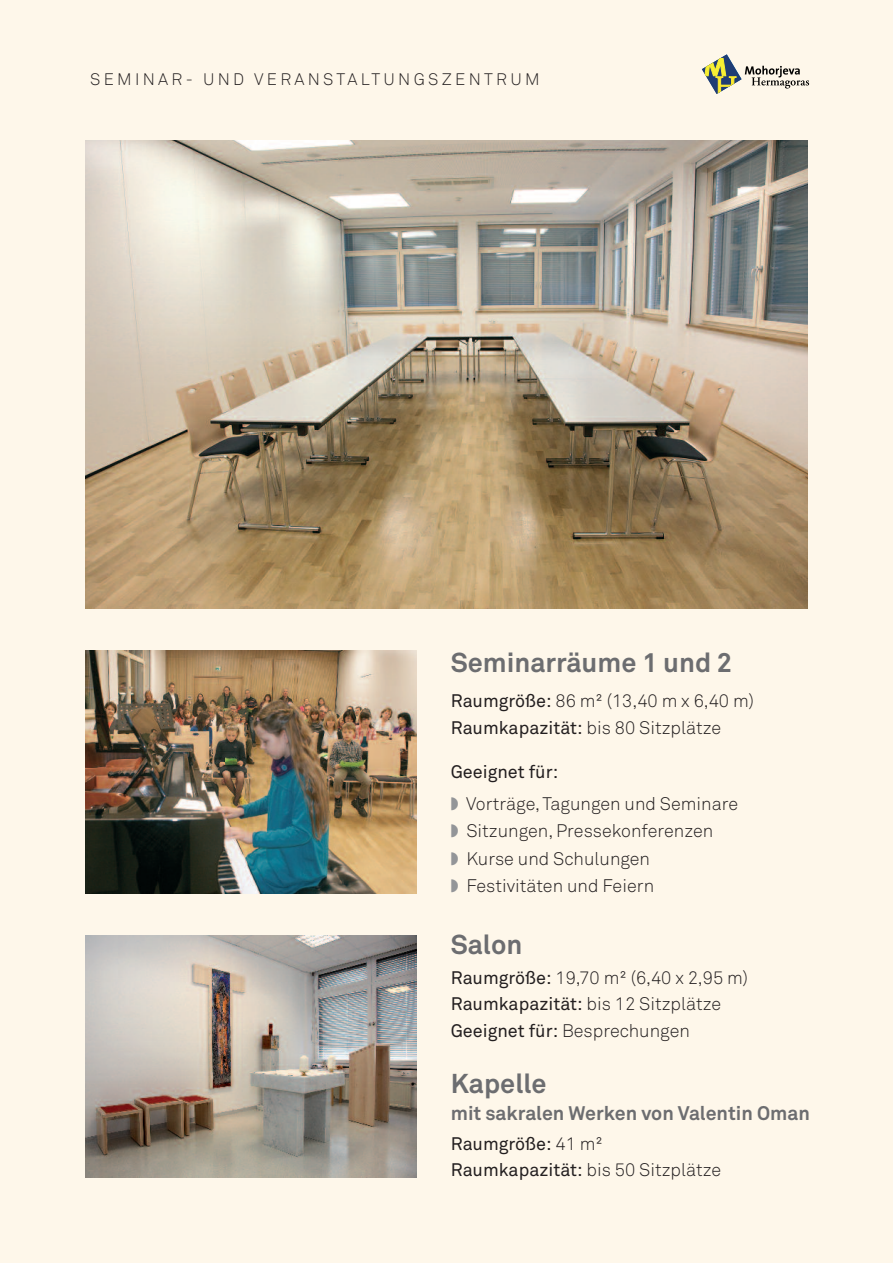
<style>
.page{position:relative;width:893px;height:1263px;background:#fef7ea}
.page>*{position:absolute;margin:0;border:0;box-sizing:border-box;transform-origin:0 0}
.t1{font:700 27px "Akkurat Pro";color:#6c6d70}
.t2{font:700 19.5px "Akkurat Pro";color:#6c6d70}
.t3{font:18px/27.5px "Akkurat Light Pro";color:#231f20}
.t4{font:18px "Akkurat Pro";color:#231f20}
.t5{font:16.5px "Akkurat Light Pro";letter-spacing:.2em;color:#231f20}
.s1{font-family:"Akkurat Pro"}
.s2{color:#939598}
.s3{font-family:"Akkurat Light Pro"}
</style>
<div class="page">
<img style="left:85px;top:140px;width:723px;height:468px">
<img style="left:85px;top:651px;width:332px;height:242px">
<img style="left:85px;top:935px;width:332px;height:243px">
<svg style="left:702px;top:54px;width:107px;height:40px"></svg>
<p class="t5" style="left:90px;top:74px;width:451px">SEMINAR- UND VERANSTALTUNGSZENTRUM</p>
<h1 class="t1" style="left:451px;top:653px;width:283px">Seminarräume 1 und 2</h1>
<p class="t3" style="left:451px;top:689px;width:305px;line-height:27px"><span class="s1">Raumgröße:</span> 86 m² (13,40 m x 6,40 m)<br><span class="s1">Raumkapazität:</span> bis 80 Sitzplätze</p>
<p class="t4" style="left:451px;top:765px;width:109px">Geeignet für:</p>
<p class="t3" style="left:451px;top:791px;width:289px"><span class="s2">◗</span> Vorträge, Tagungen und Seminare <span class="s2">◗</span> Sitzungen, Pressekonferenzen<br><span class="s2">◗</span> Kurse und Schulungen<br><span class="s2">◗</span> Festivitäten und Feiern</p>
<h1 class="t1" style="left:451px;top:934px;width:73px">Salon</h1>
<p class="t3" style="left:451px;top:966px;width:299px;line-height:26.2px"><span class="s1">Raumgröße:</span> 19,70 m² (6,40 x 2,95 m)<br><span class="s1">Raumkapazität:</span> bis 12 Sitzplätze<br><span class="s1">Geeignet für:</span> Besprechungen</p>
<h1 class="t1" style="left:451px;top:1074px;width:97px">Kapelle</h1>
<p class="t2" style="left:451px;top:1106px;width:361px">mit sakralen Werken von Valentin Oman</p>
<p class="t4" style="left:451px;top:1137px;width:154px">Raumgröße: <span class="s3">41 m²</span></p>
<p class="t3" style="left:451px;top:1158px;width:272px"><span class="s1">Raumkapazität:</span> bis 50 Sitzplätze</p>
</div>
